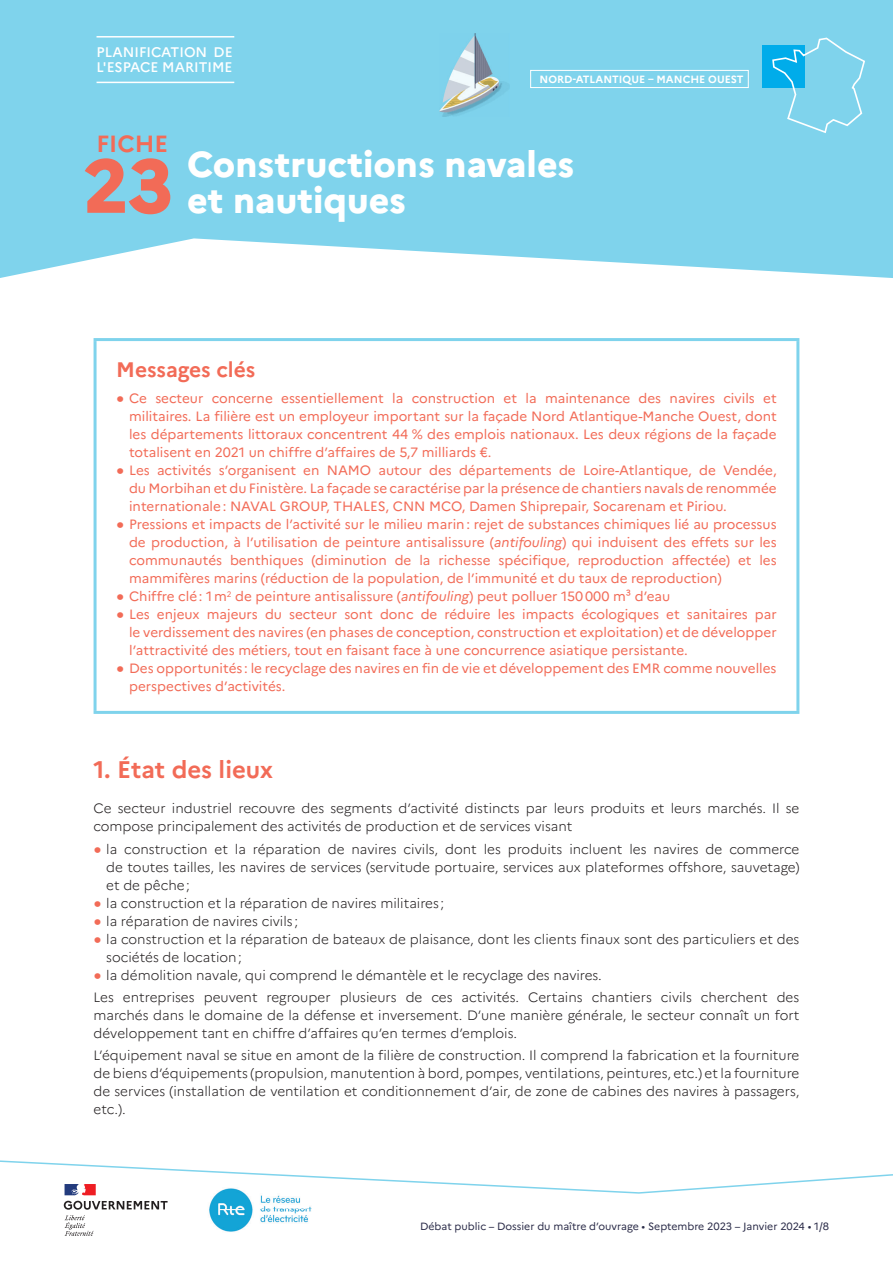
<style>
.page{position:relative;width:893px;height:1263px;background:#fff}
.page>*{position:absolute;margin:0;border:0;box-sizing:border-box;transform-origin:0 0}
.t1{font:800 75.6px "Marianne";color:#f26b57}
.t2{font:800 36px/36px "Marianne";color:#fff}
.t3{font:700 24px "Marianne";color:#f26b57}
.t4{font:700 23.4px "Marianne";color:#f26b57}
.t5{font:700 21px "Marianne";letter-spacing:-.005em;color:#f26b57}
.t6{font:500 13.95px/14.4px "Marianne";color:#fff}
.t7{font:13.5px/18px "Marianne";color:#f26b57;text-align:justify}
.t8{font:300 13.5px/18px "Marianne";color:#231f20}
.t9{font:10.5px "Marianne";color:#2a2b48}
.t10{font:700 10.5px "Marianne";color:#fff}
.s1{font-weight:300;font-size:27px}
.s2{font-style:italic}
.s3{font-size:27px;color:#f26b57}
</style>
<div class="page">
<svg style="left:0;top:1160px;width:893px;height:35px"></svg>
<svg style="left:64px;top:1201px;width:104px;height:35px"></svg>
<img style="left:197px;top:1182px;width:127px;height:50px">
<svg style="left:0;top:0;width:893px;height:278px;fill:#7fd3ec"></svg>
<hr style="left:97px;top:82px;width:137px;height:1px;background:#fff">
<hr style="left:97px;top:36px;width:137px;height:2px;background:#fff">
<div style="left:762px;top:46px;width:43px;height:42px;background:#00acea"></div>
<svg style="left:771px;top:37px;width:95px;height:97px"></svg>
<img style="left:440px;top:33px;width:69px;height:83px">
<div style="left:530px;top:70px;width:219px;height:18px;border:1px solid #fff"></div>
<hr style="left:94px;top:341px;width:3px;height:370px;background:#7fd3ec">
<hr style="left:94px;top:338px;width:705px;height:3px;background:#7fd3ec">
<hr style="left:796px;top:341px;width:3px;height:370px;background:#7fd3ec">
<hr style="left:94px;top:711px;width:705px;height:3px;background:#7fd3ec">
<p class="t6" style="left:97px;top:45px;width:138px">PLANIFICATION DE<br>L'ESPACE MARITIME</p>
<p class="t10" style="left:540px;top:73px;width:206px">NORD-ATLANTIQUE – MANCHE OUEST</p>
<h3 class="t4" style="left:97px;top:129px;width:73px">FICHE</h3>
<h1 class="t1" style="left:83px;top:140px;width:92px">23</h1>
<h2 class="t2" style="left:187px;top:146px;width:389px">Constructions navales et nautiques</h2>
<h3 class="t5" style="left:116px;top:356px;width:141px">Messages clés</h3>
<p class="t7" style="left:129px;top:389px;width:649px;text-indent:-13px"><span class="s1">•</span> Ce secteur concerne essentiellement la construction et la maintenance des navires civils et militaires. La filière est un employeur important sur la façade Nord Atlantique-Manche Ouest, dont les départements littoraux concentrent 44 % des emplois nationaux. Les deux régions de la façade totalisent en 2021 un chiffre d’affaires de 5,7 milliards €.</p>
<p class="t7" style="left:129px;top:461px;width:649px;text-indent:-13px"><span class="s1">•</span> Les activités s’organisent en NAMO autour des départements de Loire-Atlantique, de Vendée, du Morbihan et du Finistère. La façade se caractérise par la présence de chantiers navals de renommée internationale : NAVAL GROUP, THALES, CNN MCO, Damen Shiprepair, Socarenam et Piriou.</p>
<p class="t7" style="left:129px;top:515px;width:649px;text-indent:-13px"><span class="s1">•</span> Pressions et impacts de l’activité sur le milieu marin : rejet de substances chimiques lié au processus de production, à l’utilisation de peinture antisalissure (<span class="s2">antifouling</span>) qui induisent des effets sur les communautés benthiques (diminution de la richesse spécifique, reproduction affectée) et les mammifères marins (réduction de la population, de l’immunité et du taux de reproduction)</p>
<p class="t7" style="left:116px;top:587px;width:555px"><span class="s1">•</span> Chiffre clé : 1 m<sup>2</sup> de peinture antisalissure (<span class="s2">antifouling</span>) peut polluer 150 000 m³ d’eau</p>
<p class="t7" style="left:129px;top:605px;width:649px;text-indent:-13px"><span class="s1">•</span> Les enjeux majeurs du secteur sont donc de réduire les impacts écologiques et sanitaires par le verdissement des navires (en phases de conception, construction et exploitation) et de développer l’attractivité des métiers, tout en faisant face à une concurrence asiatique persistante.</p>
<p class="t7" style="left:129px;top:659px;width:649px;text-indent:-13px"><span class="s1">•</span> Des opportunités : le recyclage des navires en fin de vie et développement des EMR comme nouvelles perspectives d’activités.</p>
<h3 class="t3" style="left:94px;top:755px;width:181px">1. État des lieux</h3>
<p class="t8" style="left:94px;top:799px;width:707px">Ce secteur industriel recouvre des segments d’activité distincts par leurs produits et leurs marchés. Il se compose principalement des activités de production et de services visant</p>
<p class="t8" style="left:106px;top:840px;width:695px;text-align:justify;text-indent:-13px"><span class="s3">•</span> la construction et la réparation de navires civils, dont les produits incluent les navires de commerce de toutes tailles, les navires de services (servitude portuaire, services aux plateformes offshore, sauvetage) et de pêche ;</p>
<p class="t8" style="left:94px;top:894px;width:352px"><span class="s3">•</span> la construction et la réparation de navires militaires ;</p>
<p class="t8" style="left:94px;top:912px;width:206px"><span class="s3">•</span> la réparation de navires civils ;</p>
<p class="t8" style="left:106px;top:930px;width:695px;text-indent:-13px"><span class="s3">•</span> la construction et la réparation de bateaux de plaisance, dont les clients finaux sont des particuliers et des sociétés de location ;</p>
<p class="t8" style="left:94px;top:964px;width:707px;line-height:22.2px"><span class="s3">•</span> la démolition navale, qui comprend le démantèle et le recyclage des navires.<br>Les entreprises peuvent regrouper plusieurs de ces activités. Certains chantiers civils cherchent des</p>
<p class="t8" style="left:94px;top:1006px;width:707px">marchés dans le domaine de la défense et inversement. D’une manière générale, le secteur connaît un fort développement tant en chiffre d’affaires qu’en termes d’emplois.</p>
<p class="t8" style="left:94px;top:1046px;width:707px;text-align:justify">L’équipement naval se situe en amont de la filière de construction. Il comprend la fabrication et la fourniture de biens d’équipements (propulsion, manutention à bord, pompes, ventilations, peintures, etc.) et la fourniture de services (installation de ventilation et conditionnement d’air, de zone de cabines des navires à passagers, etc.).</p>
<p class="t9" style="left:420px;top:1220px;width:411px">Débat public – Dossier du maître d’ouvrage • Septembre 2023 – Janvier 2024 • 1/8</p>
</div>
